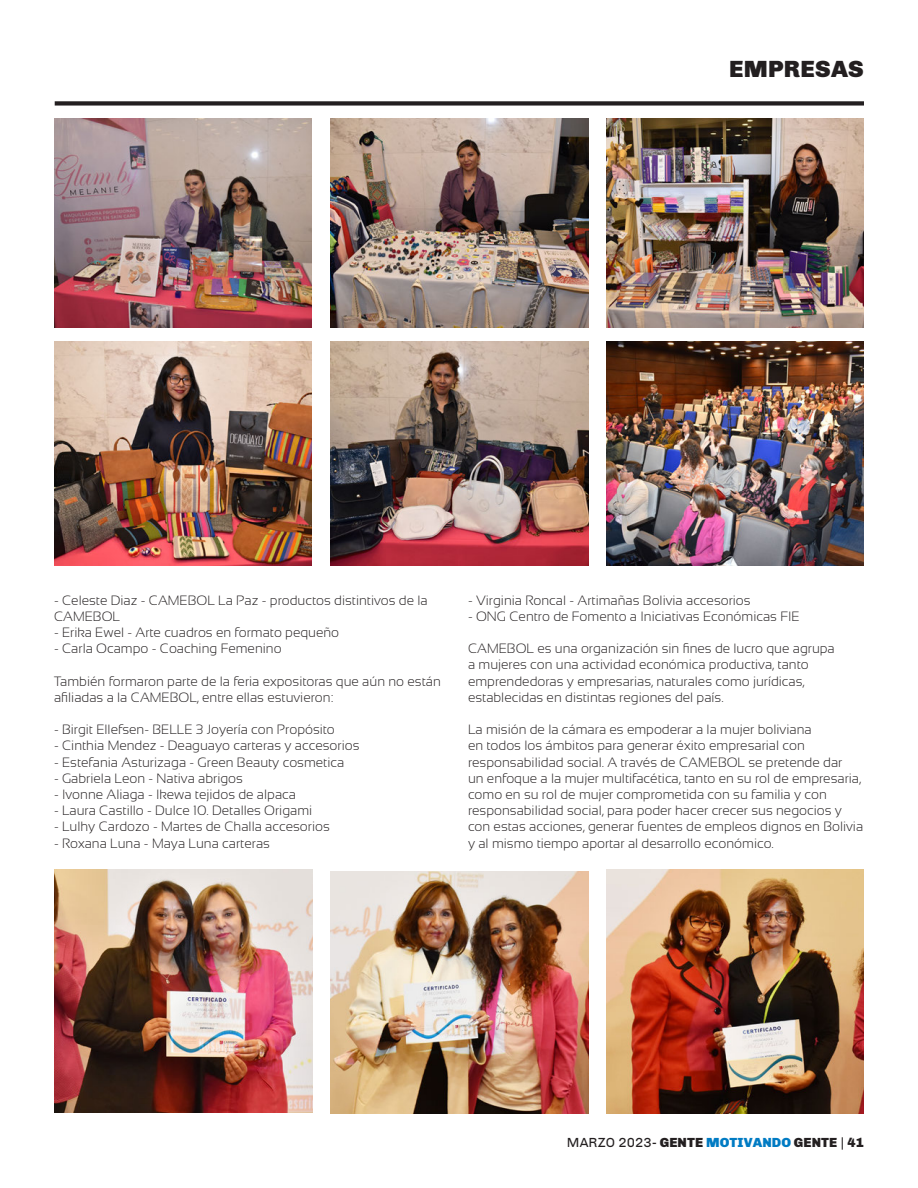
<style>
.page{position:relative;width:918px;height:1188px;background:#fff}
.page>*{position:absolute;margin:0;border:0;box-sizing:border-box;transform-origin:0 0}
.RUBRIC_TITLE{font:900 24px "Chivo";letter-spacing:.01em;color:#231f20}
.CREDIT_TITLE{font:300 13.5px/16.2px "Sansation";color:#231f20}
.t1{font:900 13.5px "Chivo";letter-spacing:.01em;color:#231f20}
.s1{font-weight:400}
.s2{color:#007bc3}
</style>
<div class="page">
<div style="left:55px;top:101px;width:809px;height:5px;background:#231f20"></div>
<img style="left:54px;top:118px;width:258px;height:209px">
<img style="left:330px;top:118px;width:258px;height:209px">
<img style="left:606px;top:118px;width:258px;height:209px">
<img style="left:54px;top:342px;width:258px;height:224px">
<img style="left:54px;top:870px;width:258px;height:242px">
<img style="left:330px;top:342px;width:258px;height:224px">
<img style="left:330px;top:871px;width:258px;height:243px">
<img style="left:606px;top:342px;width:258px;height:224px">
<img style="left:606px;top:870px;width:258px;height:244px">
<p class="RUBRIC_TITLE" style="left:729px;top:54px;width:136px">EMPRESAS</p>
<p class="CREDIT_TITLE" style="left:54px;top:592px;width:375px">- Celeste Diaz - CAMEBOL La Paz - productos distintivos de la<br>CAMEBOL</p>
<p class="CREDIT_TITLE" style="left:54px;top:624px;width:287px">- Erika Ewel - Arte cuadros en formato pequeño</p>
<p class="CREDIT_TITLE" style="left:54px;top:640px;width:229px">- Carla Ocampo - Coaching Femenino</p>
<p class="CREDIT_TITLE" style="left:54px;top:673px;width:388px">También formaron parte de la feria expositoras que aún no están afiliadas a la CAMEBOL, entre ellas estuvieron:</p>
<p class="CREDIT_TITLE" style="left:54px;top:721px;width:282px">- Birgit Ellefsen- BELLE 3 Joyería con Propósito</p>
<p class="CREDIT_TITLE" style="left:54px;top:738px;width:307px">- Cinthia Mendez - Deaguayo carteras y accesorios</p>
<p class="CREDIT_TITLE" style="left:54px;top:754px;width:292px">- Estefania Asturizaga - Green Beauty cosmetica</p>
<p class="CREDIT_TITLE" style="left:54px;top:770px;width:190px">- Gabriela Leon - Nativa abrigos</p>
<p class="CREDIT_TITLE" style="left:54px;top:786px;width:244px">- Ivonne Aliaga - Ikewa tejidos de alpaca</p>
<p class="CREDIT_TITLE" style="left:54px;top:802px;width:260px">- Laura Castillo - Dulce 10. Detalles Origami</p>
<p class="CREDIT_TITLE" style="left:54px;top:819px;width:277px">- Lulhy Cardozo - Martes de Challa accesorios</p>
<p class="CREDIT_TITLE" style="left:54px;top:835px;width:218px">- Roxana Luna - Maya Luna carteras</p>
<p class="CREDIT_TITLE" style="left:468px;top:592px;width:284px">- Virginia Roncal - Artimañas Bolivia accesorios</p>
<p class="CREDIT_TITLE" style="left:468px;top:608px;width:333px">- ONG Centro de Fomento a Iniciativas Económicas FIE</p>
<p class="CREDIT_TITLE" style="left:468px;top:640px;width:368px">CAMEBOL es una organización sin fines de lucro que agrupa a mujeres con una actividad económica productiva, tanto emprendedoras y empresarias, naturales como jurídicas, establecidas en distintas regiones del país.</p>
<p class="CREDIT_TITLE" style="left:468px;top:721px;width:397px">La misión de la cámara es empoderar a la mujer boliviana<br>en todos los ámbitos para generar éxito empresarial con responsabilidad social. A través de CAMEBOL se pretende dar<br>un enfoque a la mujer multifacética, tanto en su rol de empresaria, como en su rol de mujer comprometida con su familia y con responsabilidad social, para poder hacer crecer sus negocios y con estas acciones, generar fuentes de empleos dignos en Bolivia y al mismo tiempo aportar al desarrollo económico.</p>
<p class="t1" style="left:567px;top:1134px;width:299px"><span class="s1">MARZO 2023-</span> GENTE <span class="s2">MOTIVANDO</span> GENTE <span class="s1">|</span> 41</p>
</div>
